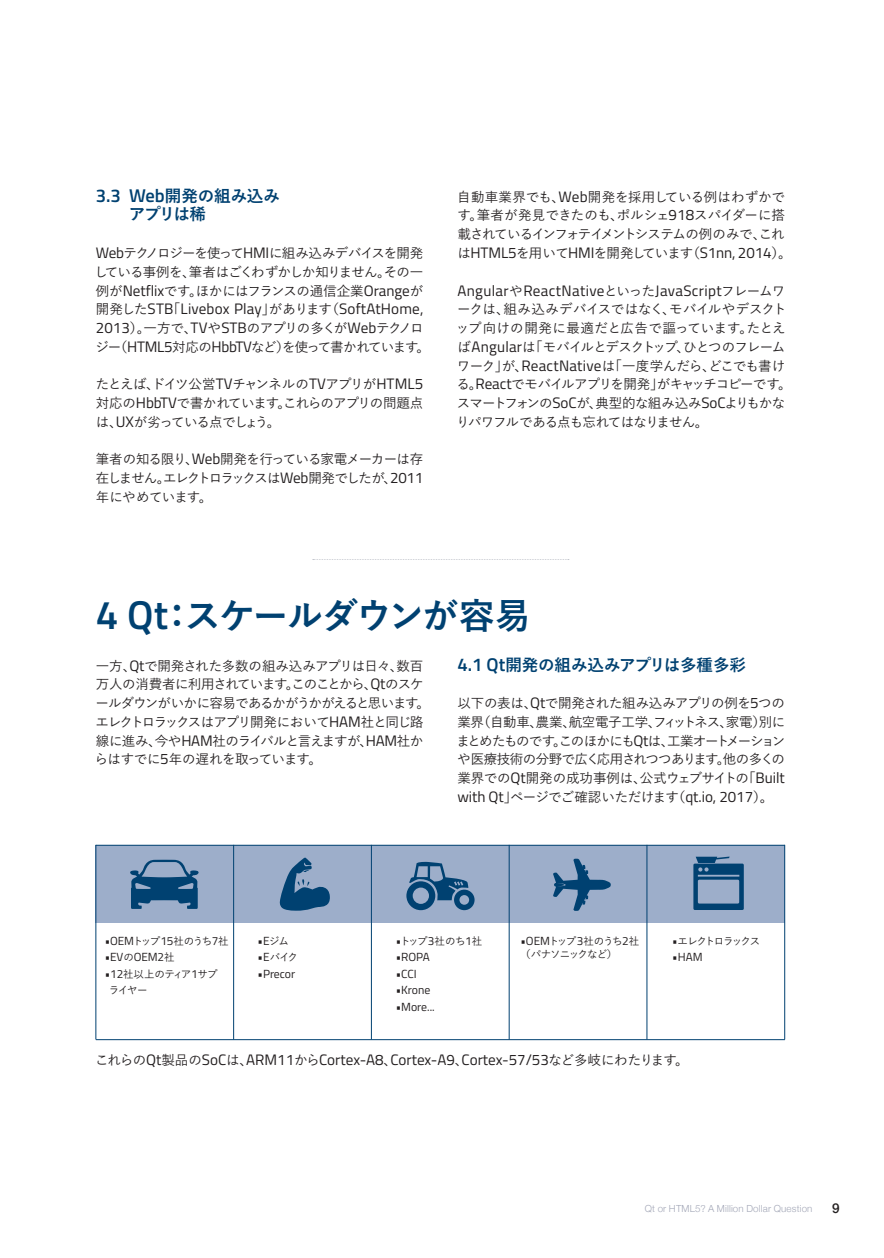
<style>
.page{position:relative;width:884px;height:1258px;background:#fff}
.page>*{position:absolute;margin:0;border:0;box-sizing:border-box;transform-origin:0 0}
.t1{font:700 36px "Yu Go";letter-spacing:-.045em;color:#004171}
.t2{font:700 16.5px/18.8px "Yu Go";letter-spacing:-.01em;color:#004171}
.t3{font:15.15px "Titillium Web";letter-spacing:.005em;color:#231f20}
.t4{font:15.15px "Titillium Web";letter-spacing:.025em;color:#231f20}
.t5{font:500 13.5px/18.8px "Yu Go";letter-spacing:-.06em;color:#231f20;text-align:justify}
.t6{font:500 13.5px/18.8px "Yu Go";letter-spacing:-.08em;color:#231f20}
.t7{font:500 13.5px "Helvetica Neue";color:#231f20}
.t8{font:11.7px "Titillium Web";letter-spacing:-.005em;color:#231f20}
.t9{font:500 10.5px/13.5px "Yu Go";letter-spacing:-.125em;color:#231f20}
.t10{font:500 10.5px/16.5px "Yu Go";letter-spacing:-.06em;color:#231f20}
.t11{font:500 10.5px "Yu Go";letter-spacing:-.15em;color:#231f20}
.t12{font:300 9.75px "Helvetica Neue";letter-spacing:.02em;color:#a4a8b8}
.s1{font-family:"Titillium Web";font-weight:600;font-size:18.45px}
.s2{font-family:"Titillium Web";font-weight:400;font-size:15.15px}
.s3{font-family:"Yu Go";font-weight:500;font-size:13.5px}
.s4{font-family:"Titillium Web";font-weight:600;font-size:40.35px}
.s5{font-family:"Titillium Web";font-weight:400;font-size:11.7px}
.s6{font-family:"Yu Go";font-weight:500;font-size:10.5px}
</style>
<div class="page">
<div style="left:96px;top:844px;width:689px;height:78px;background:#9daeca"></div>
<svg style="left:130px;top:859px;width:69px;height:50px"></svg>
<svg style="left:279px;top:857px;width:51px;height:53px"></svg>
<svg style="left:406px;top:861px;width:68px;height:49px"></svg>
<svg style="left:553px;top:858px;width:58px;height:53px"></svg>
<svg style="left:693px;top:856px;width:51px;height:54px"></svg>
<hr style="left:96px;top:844px;width:1px;height:195px;background:#004171">
<hr style="left:233px;top:844px;width:1px;height:195px;background:#004171">
<hr style="left:371px;top:844px;width:1px;height:195px;background:#004171">
<hr style="left:509px;top:844px;width:1px;height:195px;background:#004171">
<hr style="left:646px;top:844px;width:1px;height:195px;background:#004171">
<hr style="left:784px;top:844px;width:1px;height:195px;background:#004171">
<hr style="left:96px;top:1039px;width:689px;height:1px;background:#004171">
<hr style="left:96px;top:845px;width:689px;height:1px;background:#004171">
<svg style="left:313px;top:559px;width:256px;height:1px"></svg>
<p class="t2" style="left:129px;top:187px;width:153px;text-indent:-33px"><span class="s1">3.3 Web</span>開発の組み込みアプリは稀</p>
<p class="t5" style="left:95px;top:242px;width:330px"><span class="s2">Web</span>テクノロジーを使って<span class="s2">HMI</span>に組み込みデバイスを開発している事例を、筆者はごくわずかしか知りません。その一例が<span class="s2">Netflix</span>です。ほかにはフランスの通信企業<span class="s2">Orange</span>が</p>
<p class="t3" style="left:96px;top:298px;width:329px"><span class="s3">開発した</span>STB<span class="s3">「</span>Livebox Play<span class="s3">」があります（</span>SoftAtHome,</p>
<p class="t6" style="left:95px;top:317px;width:336px"><span class="s2">2013</span>）。一方で、<span class="s2">TV</span>や<span class="s2">STB</span>のアプリの多くが<span class="s2">Web</span>テクノロジー（<span class="s2">HTML5</span>対応の<span class="s2">HbbTV</span>など）を使って書かれています。</p>
<p class="t5" style="left:96px;top:373px;width:329px">たとえば、ドイツ公営<span class="s2">TV</span>チャンネルの<span class="s2">TV</span>アプリが<span class="s2">HTML5</span>対応の<span class="s2">HbbTV</span>で書かれています。これらのアプリの問題点は、<span class="s2">UX</span>が劣っている点でしょう。</p>
<p class="t5" style="left:96px;top:448px;width:329px">筆者の知る限り、<span class="s2">Web</span>開発を行っている家電メーカーは存在しません。エレクトロラックスは<span class="s2">Web</span>開発でしたが、<span class="s2">2011</span>年にやめています。</p>
<p class="t5" style="left:457px;top:186px;width:329px">自動車業界でも、<span class="s2">Web</span>開発を採用している例はわずかです。筆者が発見できたのも、ポルシェ<span class="s2">918</span>スパイダーに搭載されているインフォテイメントシステムの例のみで、これ</p>
<p class="t3" style="left:457px;top:241px;width:336px"><span class="s3">は</span>HTML5<span class="s3">を用いて</span>HMI<span class="s3">を開発しています（</span>S1nn, 2014<span class="s3">）。</span></p>
<p class="t4" style="left:457px;top:279px;width:329px">Angular<span class="s3">や</span>ReactNative<span class="s3">といった</span>JavaScript<span class="s3">フレームワ</span></p>
<p class="t5" style="left:456px;top:298px;width:337px;text-align:left">ークは、組み込みデバイスではなく、モバイルやデスクトップ向けの開発に最適だと広告で謳っています。たとえば<span class="s2">Angular</span>は「モバイルとデスクトップ、ひとつのフレームワーク」が、<span class="s2">ReactNative</span>は「一度学んだら、どこでも書ける。<span class="s2">React</span>でモバイルアプリを開発」がキャッチコピーです。スマートフォンの<span class="s2">SoC</span>が、典型的な組み込み<span class="s2">SoC</span>よりもかなりパワフルである点も忘れてはなりません。</p>
<h1 class="t1" style="left:96px;top:596px;width:436px"><span class="s4">4 Qt</span>：スケールダウンが容易</h1>
<p class="t5" style="left:95px;top:654px;width:337px;text-align:left">一方、<span class="s2">Qt</span>で開発された多数の組み込みアプリは日々、数百万人の消費者に利用されています。このことから、<span class="s2">Qt</span>のスケールダウンがいかに容易であるかがうかがえると思います。エレクトロラックスはアプリ開発において<span class="s2">HAM</span>社と同じ路線に進み、今や<span class="s2">HAM</span>社のライバルと言えますが、<span class="s2">HAM</span>社からはすでに<span class="s2">5</span>年の遅れを取っています。</p>
<p class="t2" style="left:457px;top:655px;width:290px"><span class="s1">4.1 Qt</span>開発の組み込みアプリは多種多彩</p>
<p class="t5" style="left:456px;top:692px;width:330px">以下の表は、<span class="s2">Qt</span>で開発された組み込みアプリの例を<span class="s2">5</span>つの業界（自動車、農業、航空電子工学、フィットネス、家電）別にまとめたものです。このほかにも<span class="s2">Qt</span>は、工業オートメーションや医療技術の分野で広く応用されつつあります。他の多くの業界での<span class="s2">Qt</span>開発の成功事例は、公式ウェブサイトの「<span class="s2">Built with Qt</span>」ページでご確認いただけます（<span class="s2">qt.io, 2017</span>）。</p>
<p class="t9" style="left:105px;top:933px;width:125px"><span class="s5">•OEM</span>トップ<span class="s5">15</span>社のうち<span class="s5">7</span>社</p>
<p class="t8" style="left:105px;top:948px;width:71px">•EV<span class="s6">の</span>OEM2<span class="s6">社</span></p>
<p class="t10" style="left:109px;top:964px;width:110px;text-indent:-4px"><span class="s5">•12</span>社以上のティア<span class="s5">1</span>サプライヤー</p>
<p class="t8" style="left:257px;top:932px;width:33px">•E<span class="s6">ジム</span></p>
<p class="t9" style="left:257px;top:949px;width:42px"><span class="s5">•E</span>バイク</p>
<p class="t8" style="left:257px;top:965px;width:39px">•Precor</p>
<p class="t9" style="left:396px;top:933px;width:88px"><span class="s5">•</span>トップ<span class="s5">3</span>社のち<span class="s5">1</span>社</p>
<p class="t8" style="left:396px;top:948px;width:36px">•ROPA</p>
<p class="t8" style="left:396px;top:965px;width:23px">•CCI</p>
<p class="t8" style="left:396px;top:981px;width:36px">•Krone</p>
<p class="t8" style="left:396px;top:998px;width:41px">•More...</p>
<p class="t9" style="left:520px;top:933px;width:120px"><span class="s5">•OEM</span>トップ<span class="s5">3</span>社のうち<span class="s5">2</span>社（パナソニックなど）</p>
<p class="t11" style="left:672px;top:931px;width:90px"><span class="s5">•</span>エレクトロラックス</p>
<p class="t8" style="left:672px;top:948px;width:32px">•HAM</p>
<p class="t3" style="left:95px;top:1048px;width:595px"><span class="s3">これらの</span>Qt<span class="s3">製品の</span>SoC<span class="s3">は、</span>ARM11<span class="s3">から</span>Cortex-A8<span class="s3">、</span>Cortex-A9<span class="s3">、</span>Cortex-57/53<span class="s3">など多岐にわたります。</span></p>
<p class="t12" style="left:645px;top:1200px;width:169px">Qt or HTML5? A Million Dollar Question</p>
<p class="t7" style="left:832px;top:1196px;width:9px">9</p>
</div>
